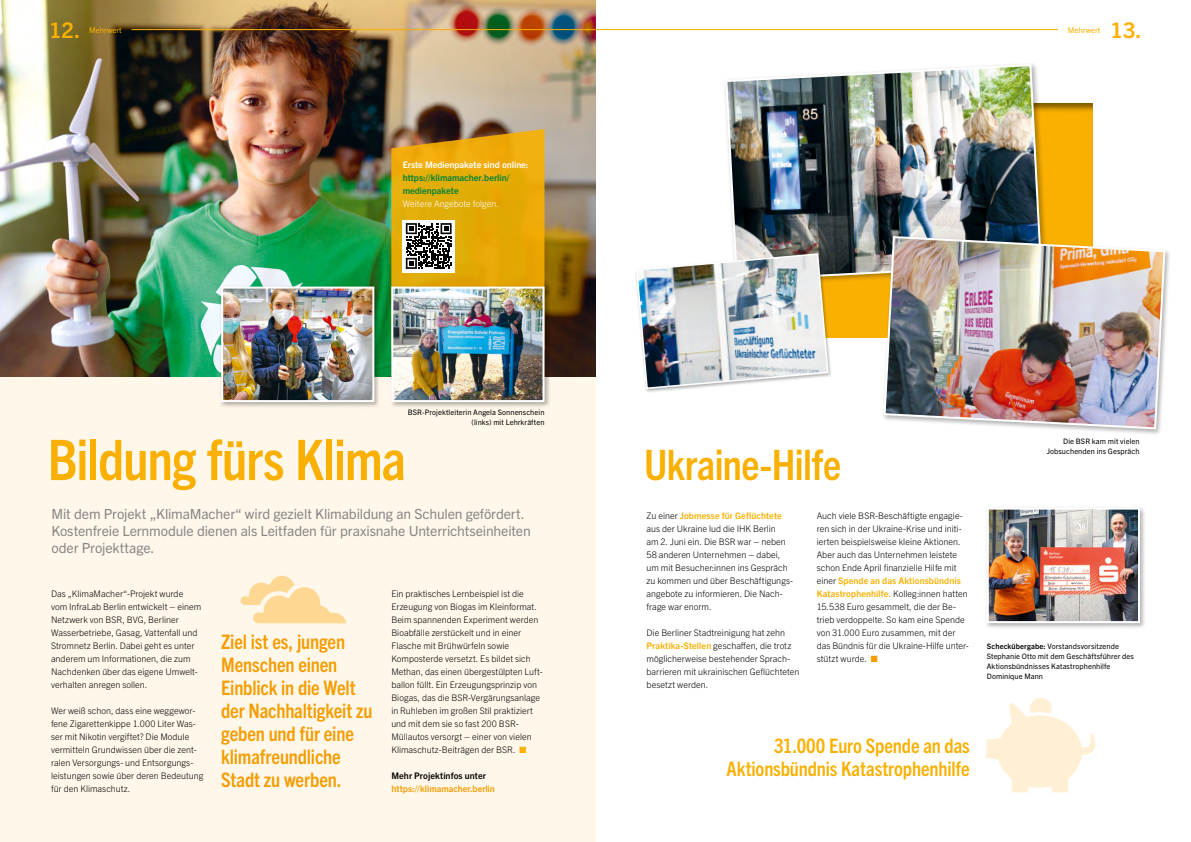
<style>
.page{position:relative;width:1191px;height:842px;background:#fff}
.page>*{position:absolute;margin:0;border:0;box-sizing:border-box;transform-origin:0 0}
.t1{font:700 condensed 56px "Trade Gothic Next LT Pro";letter-spacing:-.02em;color:#f9b000}
.t2{font:700 condensed 42px "Trade Gothic Next LT Pro";letter-spacing:-.015em;color:#f9b000}
.t3{font:700 21.6px "Trade Gothic Next LT Pro";color:#f9b000}
.t4{font:700 condensed 20px/23px "Trade Gothic Next LT Pro";letter-spacing:-.005em;color:#f59c00}
.t5{font:700 condensed 20px/23px "Trade Gothic Next LT Pro";letter-spacing:-.005em;color:#f9b000;text-align:right}
.t6{font:14px/17px "Trade Gothic Next LT Pro";letter-spacing:-.01em;color:#878786}
.t7{font:300 9px/13px "Trade Gothic Next LT Pro";color:#000}
.t8{font:700 9px/13px "Trade Gothic Next LT Pro";color:#008136}
.t9{font:700 9px "Trade Gothic Next LT Pro";color:#fff}
.t10{font:700 9px "Trade Gothic Next LT Pro";letter-spacing:-.005em;color:#f59c00}
.t11{font:300 9px "Trade Gothic Next LT Pro";color:#fff}
.t12{font:700 9px "Trade Gothic Next LT Pro";letter-spacing:.01em;color:#000}
.t13{font:7.8px "Trade Gothic Next LT Pro";color:#f9b000}
.t14{font:7.5px/10px "Trade Gothic Next LT Pro";letter-spacing:.015em;color:#000;text-align:right}
.s1{color:#f9b000}
.s2{font-weight:700;color:#f9b000}
.s3{color:#f59c00}
.s4{font-weight:700}
</style>
<div class="page">
<div style="left:0;top:0;width:595px;height:842px;background:#fff7ea"></div>
<img style="left:0;top:0;width:595px;height:376px">
<hr style="left:131px;top:29px;width:464px;height:1px;background:#f9b000">
<hr style="left:595px;top:29px;width:463px;height:1px;background:#f9b000">
<svg style="left:986px;top:698px;width:109px;height:94px"></svg>
<div style="left:752px;top:96px;width:348px;height:242px;background:#000;opacity:.5"></div>
<div style="left:723px;top:62px;width:325px;height:226px;background:#000;opacity:.3"></div>
<img style="left:724px;top:63px;width:318px;height:219px">
<div style="left:881px;top:234px;width:290px;height:201px;background:#000;opacity:.3"></div>
<img style="left:882px;top:235px;width:284px;height:195px">
<div style="left:634px;top:252px;width:198px;height:141px;background:#000;opacity:.3"></div>
<img style="left:635px;top:252px;width:194px;height:138px">
<svg style="left:240px;top:576px;width:106px;height:47px"></svg>
<div style="left:219px;top:284px;width:161px;height:124px;background:#000;opacity:.3"></div>
<img style="left:224px;top:290px;width:147px;height:109px">
<div style="left:221px;top:287px;width:153px;height:115px;border:2px solid #fff"></div>
<div style="left:389px;top:284px;width:161px;height:124px;background:#000;opacity:.3"></div>
<img style="left:394px;top:350px;width:147px;height:49px">
<div style="left:391px;top:287px;width:153px;height:115px;border:2px solid #fff"></div>
<div style="left:984px;top:505px;width:162px;height:124px;background:#000;opacity:.3"></div>
<img style="left:989px;top:511px;width:148px;height:109px">
<div style="left:986px;top:508px;width:154px;height:115px;border:2px solid #fff"></div>
<img style="left:391px;top:129px;width:153px;height:221px">
<h3 class="t3" style="left:49px;top:15px;width:32px">12.</h3>
<p class="t13" style="left:89px;top:24px;width:34px">Mehrwert</p>
<p class="t13" style="left:1068px;top:24px;width:34px">Mehrwert</p>
<h3 class="t3" style="left:1110px;top:15px;width:32px">13.</h3>
<p class="t9" style="left:403px;top:158px;width:127px">Erste Medienpakete sind online:</p>
<p class="t8" style="left:403px;top:171px;width:108px">https://klimamacher.berlin/ medienpakete</p>
<p class="t11" style="left:403px;top:197px;width:98px">Weitere Angebote folgen.</p>
<p class="t14" style="left:408px;top:407px;width:138px">BSR-Projektleiterin Angela Sonnenschein (links) mit Lehrkräften</p>
<h1 class="t1" style="left:48px;top:421px;width:360px">Bildung fürs Klima</h1>
<h3 class="t6" style="left:51px;top:505px;width:481px">Mit dem Projekt „KlimaMacher“ wird gezielt Klimabildung an Schulen gefördert.<br>Kostenfreie Lernmodule dienen als Leitfaden für praxisnahe Unterrichtseinheiten oder Projekttage.</h3>
<p class="t7" style="left:51px;top:587px;width:152px">Das „KlimaMacher“-Projekt wurde vom InfraLab Berlin entwickelt – einem Netzwerk von BSR, BVG, Berliner Wasserbetriebe, Gasag, Vattenfall und Stromnetz Berlin. Dabei geht es unter anderem um Informationen, die zum Nachdenken über das eigene Umwelt&shy;verhalten anregen sollen.</p>
<p class="t7" style="left:51px;top:704px;width:154px">Wer weiß schon, dass eine weggewor&shy;fene Zigarettenkippe 1.000 Liter Was&shy;ser mit Nikotin vergiftet? Die Module vermitteln Grundwissen über die zent&shy;ralen Versorgungs- und Entsorgungs&shy;leistungen sowie über deren Bedeutung für den Klimaschutz.</p>
<h3 class="t4" style="left:221px;top:629px;width:153px">Ziel ist es, jungen<br>Menschen einen<br>Einblick in die Welt der Nachhaltigkeit zu geben und für eine klimafreundliche<br>Stadt zu werben.</h3>
<p class="t7" style="left:391px;top:587px;width:153px">Ein praktisches Lernbeispiel ist die Erzeugung von Biogas im Kleinformat.<br>Beim spannenden Experiment werden Bioabfälle zerstückelt und in einer Flasche mit Brühwürfeln sowie Komposterde versetzt. Es bildet sich Methan, das einen übergestülpten Luft&shy;ballon füllt. Ein Erzeugungsprinzip von Biogas, das die BSR-Vergärungsanlage in Ruhleben im großen Stil praktiziert und mit dem sie so fast 200 BSR-Müllautos versorgt – einer von vielen Klimaschutz-Beiträgen der BSR. <span class="s1">■</span></p>
<p class="t12" style="left:391px;top:769px;width:96px">Mehr Projektinfos unter</p>
<p class="t10" style="left:391px;top:782px;width:105px">https://klimamacher.berlin</p>
<h2 class="t2" style="left:644px;top:436px;width:199px">Ukraine-Hilfe</h2>
<p class="t7" style="left:646px;top:509px;width:147px">Zu einer <span class="s2">Jobmesse für Geflüchtete </span>aus der Ukraine lud die IHK Berlin<br>am 2. Juni ein. Die BSR war – neben<br>58 anderen Unternehmen – dabei, um mit Besucher:innen ins Gespräch zu kommen und über Beschäftigungs&shy;angebote zu informieren. Die Nach&shy;frage war enorm.</p>
<p class="t7" style="left:646px;top:626px;width:154px">Die Berliner Stadtreinigung hat zehn <span class="s2">Praktika-Stellen</span> geschaffen, die trotz möglicherweise bestehender Sprach&shy;barrieren mit ukrainischen Geflüchteten besetzt werden.</p>
<p class="t7" style="left:816px;top:509px;width:154px">Auch viele BSR-Beschäftigte engagie&shy;ren sich in der Ukraine-Krise und initi&shy;ierten beispielsweise kleine Aktionen.<br>Aber auch das Unternehmen leistete schon Ende April finanzielle Hilfe mit einer <span class="s2">Spende an das Aktionsbündnis Katastrophenhilfe.</span> Kolleg:innen hatten 15.538 Euro gesammelt, die der Be&shy;trieb verdoppelte. So kam eine Spende von 31.000 Euro zusammen, mit der das Bündnis für die Ukraine-Hilfe unter&shy;stützt wurde. <span class="s3">■</span></p>
<p class="t14" style="left:1046px;top:436px;width:94px">Die BSR kam mit vielen<br>Jobsuchenden ins Gespräch</p>
<p class="t14" style="left:986px;top:641px;width:148px;text-align:left"><span class="s4">Scheckübergabe:</span> Vorstandsvorsitzende Stephanie Otto mit dem Geschäftsführer des Aktionsbündnisses Katastrophenhilfe Dominique Mann</p>
<h3 class="t5" style="left:726px;top:733px;width:245px">31.000 Euro Spende an das<br>Aktionsbündnis Katastrophenhilfe</h3>
</div>
